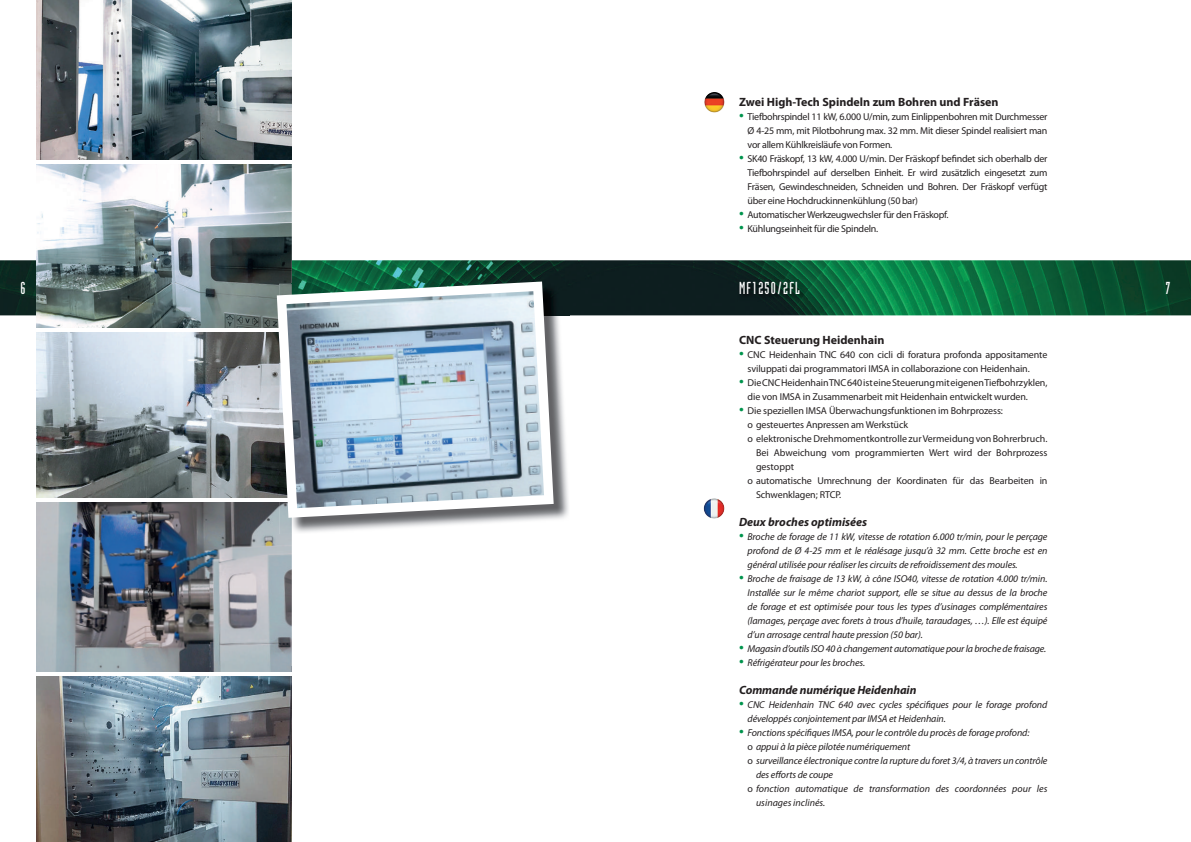
<style>
.page{position:relative;width:1191px;height:842px;background:#fff}
.page>*{position:absolute;margin:0;border:0;box-sizing:border-box;transform-origin:0 0}
.t1{font:17px "Industria LT Std Solid";letter-spacing:.07em;color:#fff}
.t2{font:700 12px "Myriad Pro";color:#231f20}
.t3{font:italic 700 12px "Myriad Pro";letter-spacing:-.01em;color:#231f20}
.t4{font:10px/14px "Myriad Pro";letter-spacing:-.01em;color:#231f20;text-align:justify}
.t5{font:italic 10px/14px "Myriad Pro";letter-spacing:-.01em;color:#231f20;text-align:justify}
.s1{font-size:17px;color:#00944d}
.s2{font-style:normal;font-size:17px;color:#00944d}
.s3{font-style:normal}
</style>
<div class="page">
<img style="left:0;top:260px;width:1191px;height:55px">
<img style="left:737px;top:279px;width:70px;height:23px">
<img style="left:36px;top:0;width:256px;height:328px">
<img style="left:36px;top:676px;width:256px;height:166px">
<img style="left:36px;top:332px;width:241px;height:166px">
<img style="left:36px;top:502px;width:256px;height:170px">
<hr style="left:25px;top:160px;width:277px;height:4px;background:#fff">
<img style="left:292px;top:284px;width:277px;height:248px">
<img style="left:279px;top:518px;width:13px;height:16px">
<svg style="left:277px;top:282px;width:276px;height:236px;background:#a9bcc8"></svg>
<img style="left:704px;top:92px;width:21px;height:21px;border-radius:10px">
<img style="left:703px;top:498px;width:21px;height:21px;border-radius:10px">
<p class="t2" style="left:739px;top:94px;width:261px">Zwei High-Tech Spindeln zum Bohren und Fräsen</p>
<p class="t4" style="left:747px;top:109px;width:301px;text-indent:-8px"><span class="s1">•</span> Tiefbohrspindel 11 kW, 6.000 U/min, zum Einlippenbohren mit Durchmesser Ø 4-25 mm, mit Pilotbohrung max. 32 mm. Mit dieser Spindel realisiert man vor allem Kühlkreisläufe von Formen.</p>
<p class="t4" style="left:747px;top:151px;width:301px;text-indent:-8px"><span class="s1">•</span> SK40 Fräskopf, 13 kW, 4.000 U/min. Der Fräskopf befindet sich oberhalb der Tiefbohrspindel auf derselben Einheit. Er wird zusätzlich eingesetzt zum Fräsen, Gewindeschneiden, Schneiden und Bohren. Der Fräskopf verfügt über eine Hochdruckinnenkühlung (50 bar)</p>
<p class="t4" style="left:739px;top:207px;width:211px"><span class="s1">•</span> Automatischer Werkzeugwechsler für den Fräskopf.</p>
<p class="t4" style="left:739px;top:221px;width:141px"><span class="s1">•</span> Kühlungseinheit für die Spindeln.</p>
<h1 class="t1" style="left:739px;top:278px;width:62px">MF1250/2FL</h1>
<h1 class="t1" style="left:20px;top:278px;width:7px">6</h1>
<h1 class="t1" style="left:1165px;top:278px;width:7px">7</h1>
<p class="t2" style="left:739px;top:332px;width:147px">CNC Steuerung Heidenhain</p>
<p class="t4" style="left:747px;top:347px;width:301px;text-indent:-9px"><span class="s1">•</span> CNC Heidenhain TNC 640 con cicli di foratura profonda appositamente sviluppati dai programmatori IMSA in collaborazione con Heidenhain.</p>
<p class="t4" style="left:747px;top:375px;width:301px;text-indent:-9px"><span class="s1">•</span> Die CNC Heidenhain TNC 640 ist eine Steuerung mit eigenen Tiefbohrzyklen, die von IMSA in Zusammenarbeit mit Heidenhain entwickelt wurden.</p>
<p class="t4" style="left:739px;top:403px;width:265px"><span class="s1">•</span> Die speziellen IMSA Überwachungsfunktionen im Bohrprozess:</p>
<p class="t4" style="left:747px;top:417px;width:162px">o gesteuertes Anpressen am Werkstück</p>
<p class="t4" style="left:747px;top:431px;width:301px">o elektronische Drehmomentkontrolle zur Vermeidung von Bohrerbruch.</p>
<p class="t4" style="left:756px;top:445px;width:293px">Bei Abweichung vom programmierten Wert wird der Bohrprozess</p>
<p class="t4" style="left:756px;top:459px;width:39px">gestoppt</p>
<p class="t4" style="left:747px;top:473px;width:301px">o automatische Umrechnung der Koordinaten für das Bearbeiten in</p>
<p class="t4" style="left:756px;top:487px;width:87px">Schwenklagen; RTCP.</p>
<p class="t3" style="left:739px;top:514px;width:130px">Deux broches optimisées</p>
<p class="t5" style="left:747px;top:529px;width:301px;text-indent:-9px"><span class="s2">•</span> Broche de forage de 11 kW, vitesse de rotation 6.000 tr/min, pour le perçage profond de Ø 4-25 mm et le réalésage jusqu’à 32 mm. Cette broche est en général utilisée pour réaliser les circuits de refroidissement des moules.</p>
<p class="t5" style="left:747px;top:571px;width:301px;text-indent:-9px"><span class="s2">•</span> Broche de fraisage de 13 kW, à cône ISO40, vitesse de rotation 4.000 tr/min.<br>Installée sur le même chariot support, elle se situe au dessus de la broche de forage et est optimisée pour tous les types d’usinages complémentaires (lamages, perçage avec forets à trous d’huile, taraudages, …). Elle est équipé d’un arrosage central haute pression (50 bar).</p>
<p class="t5" style="left:739px;top:641px;width:309px"><span class="s2">•</span> Magasin d’outils ISO 40 à changement automatique pour la broche de fraisage.</p>
<p class="t5" style="left:739px;top:655px;width:128px"><span class="s2">•</span> Réfrigérateur pour les broches.</p>
<p class="t3" style="left:739px;top:682px;width:179px">Commande numérique Heidenhain</p>
<p class="t5" style="left:747px;top:697px;width:301px;text-indent:-9px"><span class="s2">•</span> CNC Heidenhain TNC 640 avec cycles spécifiques pour le forage profond développés conjointement par IMSA et Heidenhain.</p>
<p class="t5" style="left:739px;top:725px;width:292px"><span class="s2">•</span> Fonctions spécifiques IMSA, pour le contrôle du procès de forage profond:</p>
<p class="t5" style="left:747px;top:739px;width:164px"><span class="s3">o</span> appui à la pièce pilotée numériquement</p>
<p class="t5" style="left:747px;top:753px;width:301px"><span class="s3">o</span> surveillance électronique contre la rupture du foret 3/4, à travers un contrôle</p>
<p class="t5" style="left:756px;top:767px;width:79px">des efforts de coupe</p>
<p class="t5" style="left:747px;top:781px;width:301px"><span class="s3">o</span> fonction automatique de transformation des coordonnées pour les</p>
<p class="t5" style="left:756px;top:795px;width:71px">usinages inclinés.</p>
</div>
